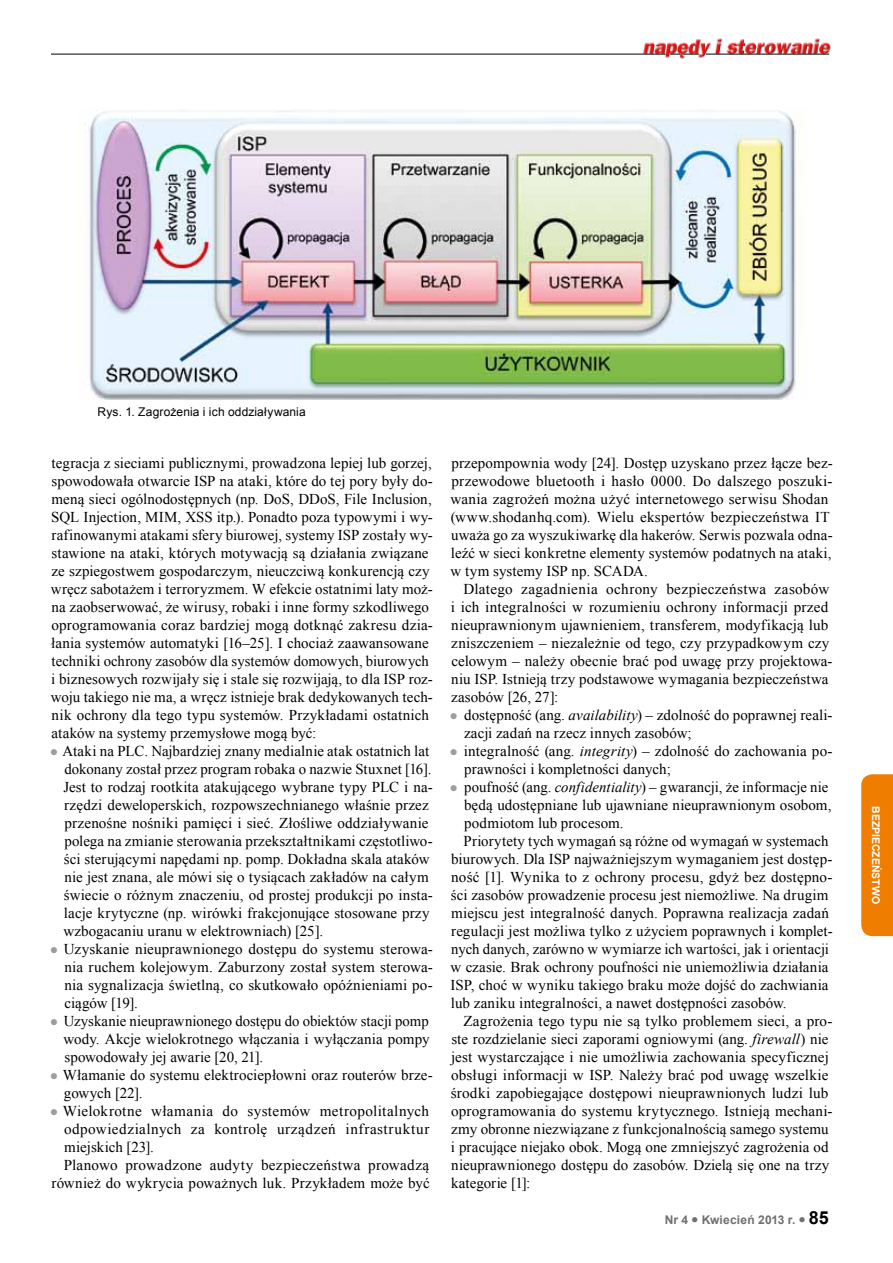
<style>
.page{position:relative;width:893px;height:1263px;background:#fff}
.page>*{position:absolute;margin:0;border:0;box-sizing:border-box;transform-origin:0 0}
.t1{font:15px/18px "Times New Roman";letter-spacing:.01em;color:#000}
.t2{font:15px "Times New Roman";letter-spacing:.035em;color:#000}
.t3{font:12px "Arial";letter-spacing:.01em;color:#000}
.t4{font:700 12px "Arial";letter-spacing:.015em;color:#706f6f}
.t5{font:700 10.5px "Arial";color:#fff}
.s1{font-style:italic}
.s2{font-size:18px;color:#000}
</style>
<div class="page">
<img style="left:641px;top:38px;width:190px;height:21px">
<hr style="left:51px;top:54px;width:614px;height:1px;background:#000">
<svg style="left:670px;top:54px;width:29px;height:1px"></svg>
<hr style="left:706px;top:54px;width:123px;height:1px;background:#000">
<div style="left:861px;top:774px;width:32px;height:162px;background:#ef7d00"></div>
<img style="left:88px;top:110px;width:714px;height:289px">
<p class="t3" style="left:98px;top:404px;width:210px">Rys. 1. Zagrożenia i ich oddziaływania</p>
<p class="t1" style="left:51px;top:454px;width:384px">tegracja z sieciami publicznymi, prowadzona lepiej lub gorzej, spowodowała otwarcie ISP na ataki, które do tej pory były do&shy;meną sieci ogólnodostępnych (np. DoS, DDoS, File Inclusion, SQL Injection, MIM, XSS itp.). Ponadto poza typowymi i wy&shy;rafinowanymi atakami sfery biurowej, systemy ISP zostały wy&shy;stawione na ataki, których motywacją są działania związane ze szpiegostwem gospodarczym, nieuczciwą konkurencją czy wręcz sabotażem i terroryzmem. W efekcie ostatnimi laty moż&shy;na zaobserwować, że wirusy, robaki i inne formy szkodliwego oprogramowania coraz bardziej mogą dotknąć zakresu dzia&shy;łania systemów automatyki [16–25]. I chociaż zaawansowane techniki ochrony zasobów dla systemów domowych, biurowych i biznesowych rozwijały się i stale się rozwijają, to dla ISP roz&shy;woju takiego nie ma, a wręcz istnieje brak dedykowanych tech&shy;nik ochrony dla tego typu systemów. Przykładami ostatnich ataków na systemy przemysłowe mogą być:</p>
<p class="t1" style="left:63px;top:742px;width:368px">Ataki na PLC. Najbardziej znany medialnie atak ostatnich lat</p>
<p class="t1" style="left:64px;top:760px;width:369px">dokonany został przez program robaka o nazwie Stuxnet [16].</p>
<p class="t1" style="left:63px;top:778px;width:371px">Jest to rodzaj rootkita atakującego wybrane typy PLC i na-</p>
<p class="t1" style="left:64px;top:796px;width:366px">rzędzi deweloperskich, rozpowszechnianego właśnie przez</p>
<p class="t1" style="left:64px;top:814px;width:366px">przenośne nośniki pamięci i sieć. Złośliwe oddziaływanie</p>
<p class="t1" style="left:64px;top:832px;width:370px">polega na zmianie sterowania przekształtnikami częstotliwo-</p>
<p class="t1" style="left:64px;top:850px;width:367px">ści sterującymi napędami np. pomp. Dokładna skala ataków</p>
<p class="t1" style="left:64px;top:868px;width:366px">nie jest znana, ale mówi się o tysiącach zakładów na całym</p>
<p class="t1" style="left:64px;top:886px;width:371px">świecie o różnym znaczeniu, od prostej produkcji po insta-</p>
<p class="t1" style="left:64px;top:904px;width:367px">lacje krytyczne (np. wirówki frakcjonujące stosowane przy</p>
<p class="t1" style="left:64px;top:922px;width:261px">wzbogacaniu uranu w elektrowniach) [25].</p>
<p class="t1" style="left:64px;top:940px;width:371px">Uzyskanie nieuprawnionego dostępu do systemu sterowa-</p>
<p class="t1" style="left:64px;top:958px;width:370px">nia ruchem kolejowym. Zaburzony został system sterowa-</p>
<p class="t1" style="left:64px;top:976px;width:370px">nia sygnalizacja świetlną, co skutkowało opóźnieniami po-</p>
<p class="t1" style="left:64px;top:994px;width:75px">ciągów [19].</p>
<p class="t1" style="left:64px;top:1012px;width:366px">Uzyskanie nieuprawnionego dostępu do obiektów stacji pomp</p>
<p class="t1" style="left:64px;top:1030px;width:368px">wody. Akcje wielokrotnego włączania i wyłączania pompy</p>
<p class="t1" style="left:64px;top:1048px;width:200px">spowodowały jej awarie [20, 21].</p>
<p class="t1" style="left:63px;top:1066px;width:372px">Włamanie do systemu elektrociepłowni oraz routerów brze-</p>
<p class="t1" style="left:64px;top:1084px;width:80px">gowych [22].</p>
<p class="t1" style="left:63px;top:1102px;width:368px">Wielokrotne włamania do systemów metropolitalnych</p>
<p class="t2" style="left:64px;top:1119px;width:367px">odpowiedzialnych za kontrolę urządzeń infrastruktur</p>
<p class="t1" style="left:64px;top:1138px;width:91px">miejskich [23].</p>
<p class="t1" style="left:64px;top:1156px;width:367px">Planowo prowadzone audyty bezpieczeństwa prowadzą</p>
<p class="t1" style="left:52px;top:1174px;width:380px">również do wykrycia poważnych luk. Przykładem może być</p>
<p class="t1" style="left:451px;top:454px;width:384px">przepompownia wody [24]. Dostęp uzyskano przez łącze bez&shy;przewodowe bluetooth i hasło 0000. Do dalszego poszuki&shy;wania zagrożeń można użyć internetowego serwisu Shodan (www.shodanhq.com). Wielu ekspertów bezpieczeństwa IT uważa go za wyszukiwarkę dla hakerów. Serwis pozwala odna&shy;leźć w sieci konkretne elementy systemów podatnych na ataki, w tym systemy ISP np. SCADA.</p>
<p class="t1" style="left:451px;top:580px;width:383px;text-indent:13px">Dlatego zagadnienia ochrony bezpieczeństwa zasobów i ich integralności w rozumieniu ochrony informacji przed nieuprawnionym ujawnieniem, transferem, modyfikacją lub zniszczeniem – niezależnie od tego, czy przypadkowym czy celowym – należy obecnie brać pod uwagę przy projektowa&shy;niu ISP. Istnieją trzy podstawowe wymagania bezpieczeństwa zasobów [26, 27]:</p>
<p class="t1" style="left:464px;top:706px;width:370px">dostępność (ang. <span class="s1">availability</span>) – zdolność do poprawnej reali-</p>
<p class="t1" style="left:464px;top:724px;width:229px">zacji zadań na rzecz innych zasobów;</p>
<p class="t1" style="left:464px;top:742px;width:370px">integralność (ang. <span class="s1">integrity</span>) – zdolność do zachowania po-</p>
<p class="t1" style="left:464px;top:760px;width:208px">prawności i kompletności danych;</p>
<p class="t1" style="left:464px;top:778px;width:366px">poufność (ang. <span class="s1">confidentiality</span>) – gwarancji, że informacje nie</p>
<p class="t1" style="left:464px;top:796px;width:369px">będą udostępniane lub ujawniane nieuprawnionym osobom,</p>
<p class="t1" style="left:464px;top:814px;width:161px">podmiotom lub procesom.</p>
<p class="t1" style="left:463px;top:832px;width:366px">Priorytety tych wymagań są różne od wymagań w systemach</p>
<p class="t1" style="left:451px;top:850px;width:383px">biurowych. Dla ISP najważniejszym wymaganiem jest dostęp-</p>
<p class="t1" style="left:451px;top:868px;width:383px">ność [1]. Wynika to z ochrony procesu, gdyż bez dostępno-</p>
<p class="t1" style="left:451px;top:886px;width:379px">ści zasobów prowadzenie procesu jest niemożliwe. Na drugim</p>
<p class="t1" style="left:451px;top:904px;width:379px">miejscu jest integralność danych. Poprawna realizacja zadań</p>
<p class="t1" style="left:451px;top:922px;width:383px">regulacji jest możliwa tylko z użyciem poprawnych i komplet-</p>
<p class="t1" style="left:451px;top:940px;width:379px">nych danych, zarówno w wymiarze ich wartości, jak i orientacji</p>
<p class="t1" style="left:451px;top:958px;width:379px">w czasie. Brak ochrony poufności nie uniemożliwia działania</p>
<p class="t1" style="left:451px;top:976px;width:379px">ISP, choć w wyniku takiego braku może dojść do zachwiania</p>
<p class="t1" style="left:451px;top:994px;width:337px">lub zaniku integralności, a nawet dostępności zasobów.</p>
<p class="t1" style="left:463px;top:1012px;width:371px">Zagrożenia tego typu nie są tylko problemem sieci, a pro-</p>
<p class="t1" style="left:451px;top:1030px;width:379px">ste rozdzielanie sieci zaporami ogniowymi (ang. <span class="s1">firewall</span>) nie</p>
<p class="t1" style="left:451px;top:1048px;width:379px">jest wystarczające i nie umożliwia zachowania specyficznej</p>
<p class="t1" style="left:451px;top:1066px;width:379px">obsługi informacji w ISP. Należy brać pod uwagę wszelkie</p>
<p class="t1" style="left:451px;top:1084px;width:379px">środki zapobiegające dostępowi nieuprawnionych ludzi lub</p>
<p class="t1" style="left:451px;top:1102px;width:383px">oprogramowania do systemu krytycznego. Istnieją mechani-</p>
<p class="t1" style="left:451px;top:1120px;width:379px">zmy obronne niezwiązane z funkcjonalnością samego systemu</p>
<p class="t1" style="left:451px;top:1138px;width:379px">i pracujące niejako obok. Mogą one zmniejszyć zagrożenia od</p>
<p class="t1" style="left:451px;top:1156px;width:379px">nieuprawnionego dostępu do zasobów. Dzielą się one na trzy</p>
<p class="t1" style="left:451px;top:1174px;width:81px">kategorie [1]:</p>
<p class="t4" style="left:665px;top:1212px;width:166px">Nr 4 ● Kwiecień 2013 r. ● <span class="s2">85</span></p>
<p class="t5" style="left:883px;top:806px;width:100px;rotate:90deg">BEZPIECZEŃSTWO</p>
</div>
